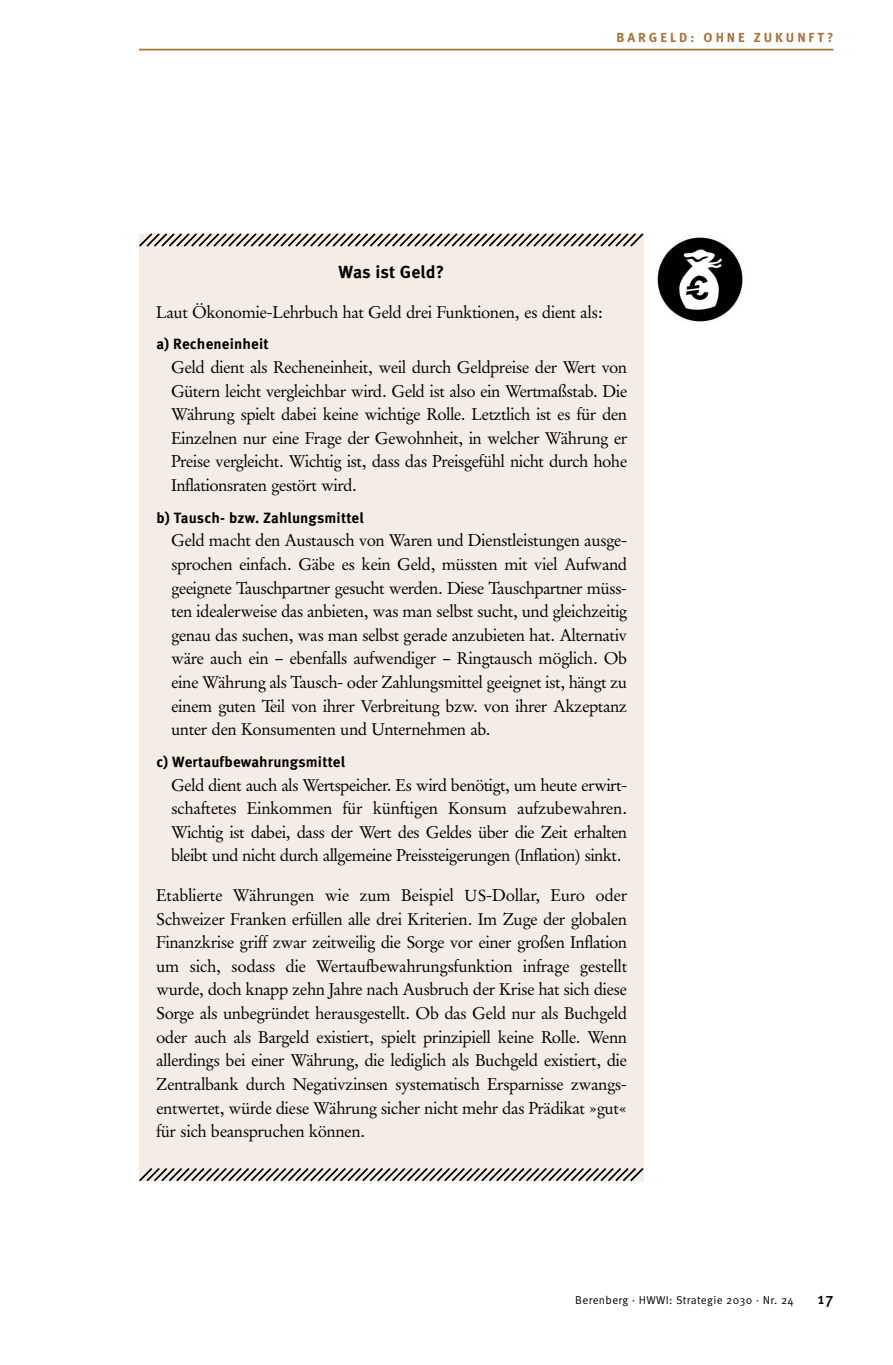
<style>
.page{position:relative;width:893px;height:1365px;background:#fff}
.page>*{position:absolute;margin:0;border:0;box-sizing:border-box;transform-origin:0 0}
.t1{font:700 17.5px "Meta OT";letter-spacing:.005em;color:#000}
.t2{font:16.62px/23.6px "Garamond Stempel Expert BQ Roman Os F";letter-spacing:.01em;color:#000;text-align:justify}
.t3{font:500 15.75px "Meta OT";color:#000}
.t4{font:700 14.88px "Meta OT";letter-spacing:.01em;color:#000}
.t5{font:700 13.12px "Meta OT";letter-spacing:.225em;color:#a97037}
.t6{font:11.38px "Meta OT Norm";letter-spacing:.03em;color:#000}
.s1{font-size:15.75px}
</style>
<div class="page">
<hr style="left:139px;top:49px;width:694px;height:1px;background:#a97037">
<div style="left:139px;top:234px;width:505px;height:947px;background:#f4ece5"></div>
<svg style="left:139px;top:233px;width:505px;height:14px"></svg>
<svg style="left:139px;top:1168px;width:505px;height:14px"></svg>
<img style="left:655px;top:233px;width:91px;height:93px;border-radius:50%">
<p class="t1" style="left:338px;top:265px;width:107px">Was ist Geld?</p>
<p class="t5" style="left:616px;top:32px;width:218px">BARGELD: OHNE ZUKUNFT?</p>
<p class="t2" style="left:157px;top:300px;width:448px">Laut Ökonomie-Lehrbuch hat Geld drei Funktionen, es dient als:</p>
<p class="t4" style="left:157px;top:338px;width:114px">a) Recheneinheit</p>
<p class="t2" style="left:171px;top:356px;width:457px">Geld dient als Recheneinheit, weil durch Geldpreise der Wert von Gütern leicht vergleichbar wird. Geld ist also ein Wertmaßstab. Die Währung spielt dabei keine wichtige Rolle. Letztlich ist es für den Einzelnen nur eine Frage der Gewohnheit, in welcher Währung er Preise vergleicht. Wichtig ist, dass das Preisgefühl nicht durch hohe Inflationsraten gestört wird.</p>
<p class="t4" style="left:157px;top:511px;width:209px">b) Tausch- bzw. Zahlungsmittel</p>
<p class="t2" style="left:171px;top:529px;width:457px">Geld macht den Austausch von Waren und Dienstleistungen ausge&shy;sprochen einfach. Gäbe es kein Geld, müssten mit viel Aufwand geeignete Tauschpartner gesucht werden. Diese Tauschpartner müss&shy;ten idealerweise das anbieten, was man selbst sucht, und gleichzeitig genau das suchen, was man selbst gerade anzubieten hat. Alternativ wäre auch ein – ebenfalls aufwendiger – Ringtausch möglich. Ob eine Währung als Tausch- oder Zahlungsmittel geeignet ist, hängt zu einem guten Teil von ihrer Verbreitung bzw. von ihrer Akzeptanz unter den Konsumenten und Unternehmen ab.</p>
<p class="t4" style="left:157px;top:756px;width:190px">c) Wertaufbewahrungsmittel</p>
<p class="t2" style="left:171px;top:773px;width:457px">Geld dient auch als Wertspeicher. Es wird benötigt, um heute erwirt&shy;schaftetes Einkommen für künftigen Konsum aufzubewahren.<br>Wichtig ist dabei, dass der Wert des Geldes über die Zeit erhalten bleibt und nicht durch allgemeine Preissteigerungen (Inflation) sinkt.</p>
<p class="t2" style="left:156px;top:883px;width:472px">Etablierte Währungen wie zum Beispiel <span class="s1">US</span>-Dollar, Euro oder Schweizer Franken erfüllen alle drei Kriterien. Im Zuge der globalen Finanzkrise griff zwar zeitweilig die Sorge vor einer großen Inflation um sich, sodass die Wertaufbewahrungsfunktion infrage gestellt wurde, doch knapp zehn Jahre nach Ausbruch der Krise hat sich diese Sorge als unbegründet herausgestellt. Ob das Geld nur als Buchgeld oder auch als Bargeld existiert, spielt prinzipiell keine Rolle. Wenn allerdings bei einer Währung, die lediglich als Buchgeld existiert, die Zentralbank durch Negativzinsen systematisch Ersparnisse zwangs&shy;entwertet, würde diese Währung sicher nicht mehr das Prädikat »gut« für sich beanspruchen können.</p>
<p class="t6" style="left:575px;top:1295px;width:220px">Berenberg · HWWI: Strategie 2030 · Nr. 24</p>
<p class="t3" style="left:818px;top:1292px;width:17px">17</p>
</div>
